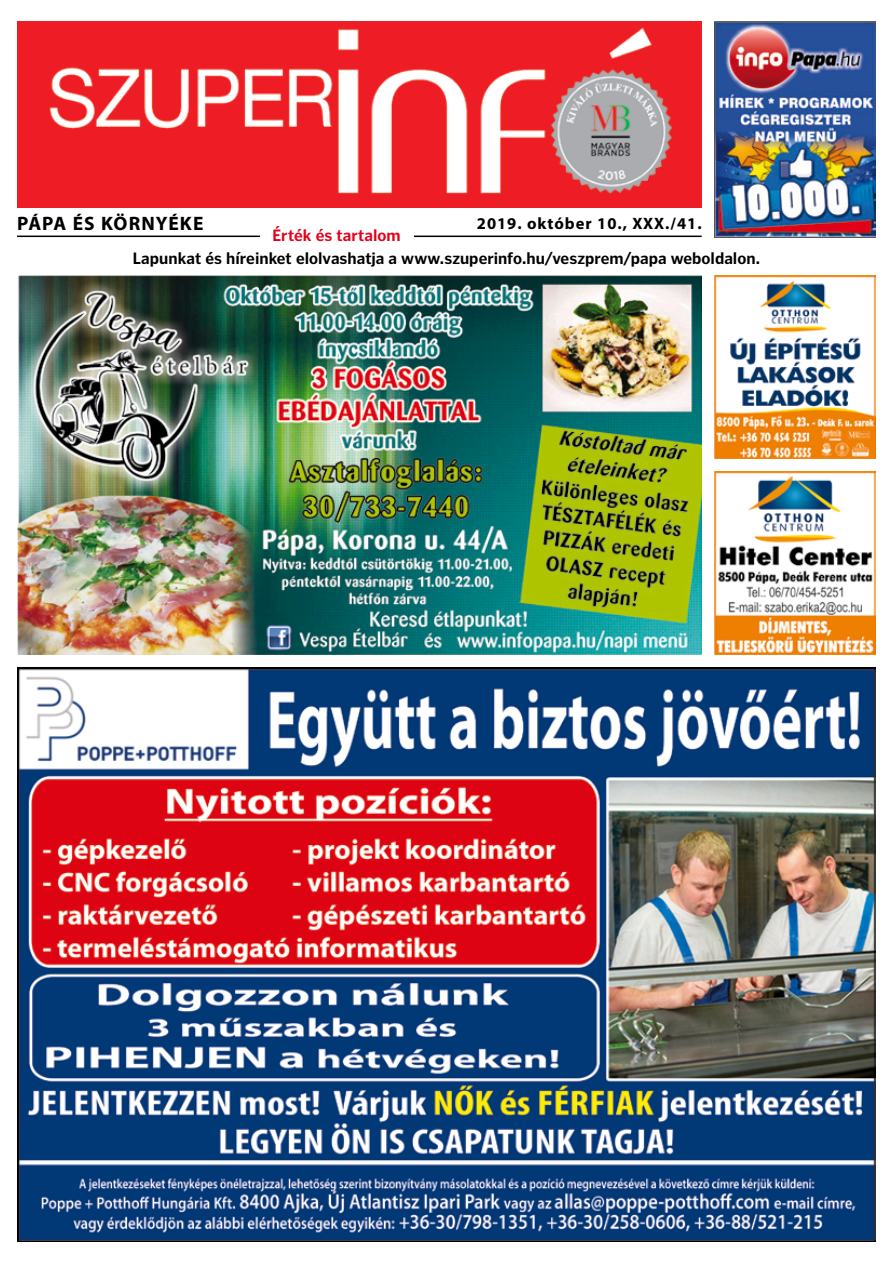
<style>
.page{position:relative;width:893px;height:1263px;background:#fff}
.page>*{position:absolute;margin:0;border:0;box-sizing:border-box;transform-origin:0 0}
.t1{font:700 19.5px "Myriad Pro";letter-spacing:.06em;color:#000}
.t2{font:700 16.5px "Poynter Gothic Text";color:#000;scale:.95 1}
.t3{font:700 16.5px "Myriad Pro";letter-spacing:.06em;color:#000}
.t4{font:700 16.5px "Poynter Gothic Text";letter-spacing:.005em;color:#e2001a;scale:.95 1}
</style>
<div class="page">
<hr style="left:17px;top:236px;width:685px;height:1px;background:#000">
<div style="left:260px;top:228px;width:154px;height:18px;background:#fff"></div>
<img style="left:17px;top:21px;width:685px;height:187px">
<img style="left:714px;top:21px;width:162px;height:216px">
<img style="left:17px;top:276px;width:685px;height:378px">
<img style="left:17px;top:667px;width:859px;height:575px">
<img style="left:714px;top:276px;width:162px;height:183px">
<img style="left:714px;top:471px;width:162px;height:183px">
<p class="t1" style="left:17px;top:211px;width:188px">PÁPA ÉS KÖRNYÉKE</p>
<p class="t3" style="left:477px;top:213px;width:226px">2019. október 10., XXX./41.</p>
<p class="t2" style="left:133px;top:248px;width:662px">Lapunkat és híreinket elolvashatja a www.szuperinfo.hu/veszprem/papa weboldalon.</p>
<p class="t4" style="left:273px;top:224px;width:136px">Érték és tartalom</p>
</div>
